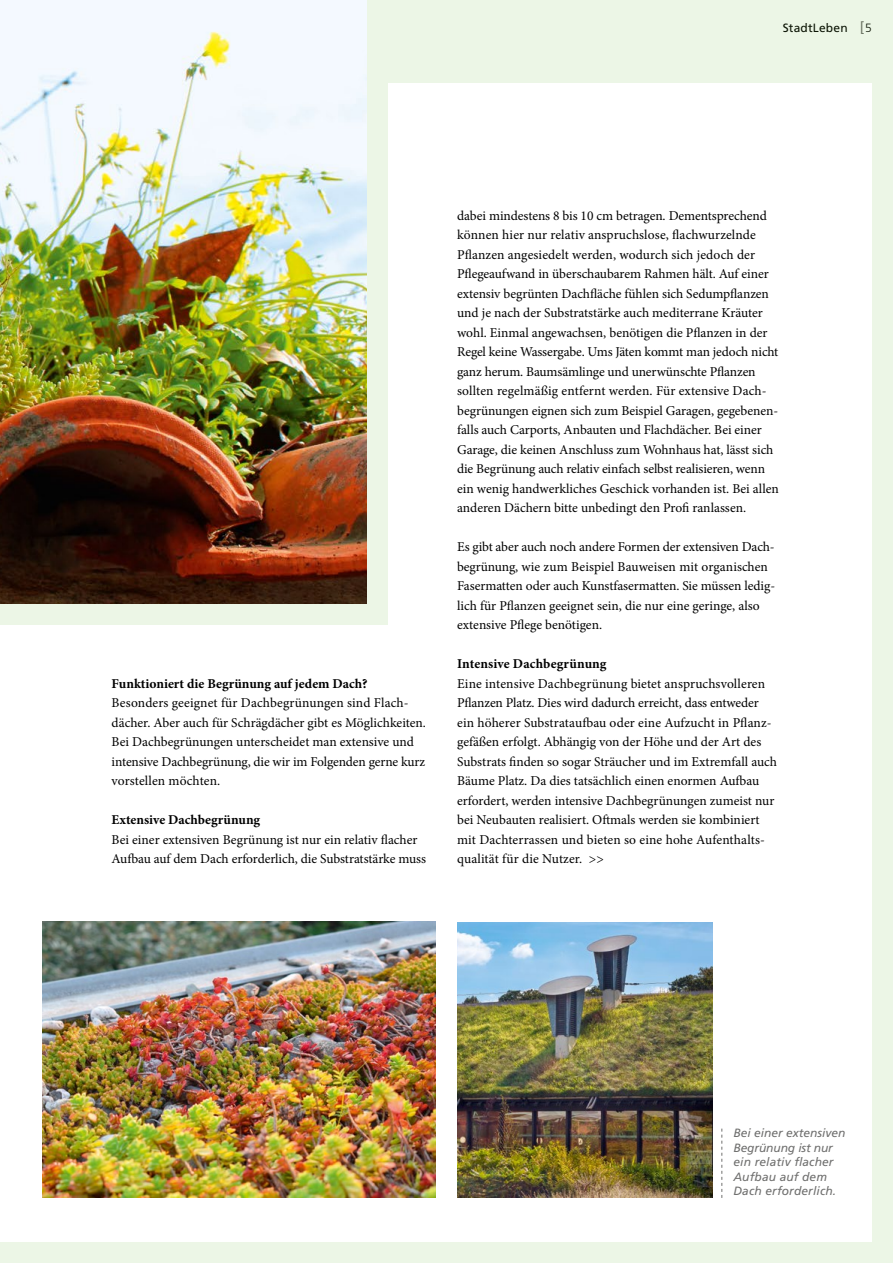
<style>
.page{position:relative;width:893px;height:1263px;background:#ecf6e6}
.page>*{position:absolute;margin:0;border:0;box-sizing:border-box;transform-origin:0 0}
.t1{font:13.5px/19.5px "Minion Pro";letter-spacing:-.005em;color:#000}
.t2{font:700 13.5px "Minion Pro";color:#000}
.t3{font:italic 12px/14.4px "Frutiger";letter-spacing:.01em;color:#6f6f6e}
.t4{font:12px "Frutiger";letter-spacing:.015em;color:#000}
.s1{font-size:14.25px;color:#6f6f6e}
.s2{font-weight:300}
</style>
<div class="page">
<img style="left:0;top:0;width:367px;height:604px">
<div style="left:0;top:625px;width:872px;height:617px;background:#fff"></div>
<div style="left:388px;top:83px;width:484px;height:761px;background:#fff"></div>
<img style="left:43px;top:922px;width:393px;height:275px">
<svg style="left:721px;top:1128px;width:1px;height:70px"></svg>
<img style="left:457px;top:922px;width:255px;height:276px">
<p class="t4" style="left:783px;top:21px;width:90px">StadtLeben <span class="s1">[</span><span class="s2">5</span></p>
<p class="t2" style="left:112px;top:674px;width:258px">Funktioniert die Begrünung auf jedem Dach?</p>
<p class="t1" style="left:112px;top:693px;width:316px">Besonders geeignet für Dachbegrünungen sind Flach&shy;dächer. Aber auch für Schrägdächer gibt es Möglichkeiten.<br>Bei Dachbegrünungen unterscheidet man extensive und intensive Dachbegrünung, die wir im Folgenden gerne kurz vorstellen möchten.</p>
<p class="t2" style="left:112px;top:810px;width:150px">Extensive Dachbegrünung</p>
<p class="t1" style="left:112px;top:830px;width:316px">Bei einer extensiven Begrünung ist nur ein relativ flacher<br>Aufbau auf dem Dach erforderlich, die Substratstärke muss</p>
<p class="t1" style="left:457px;top:206px;width:323px">dabei mindestens 8 bis 10 cm betragen. Dementsprechend können hier nur relativ anspruchslose, flachwurzelnde Pflanzen angesiedelt werden, wodurch sich jedoch der Pflegeaufwand in überschaubarem Rahmen hält. Auf einer extensiv begrünten Dachfläche fühlen sich Sedumpflanzen und je nach der Substratstärke auch mediterrane Kräuter wohl. Einmal angewachsen, benötigen die Pflanzen in der Regel keine Wassergabe. Ums Jäten kommt man jedoch nicht ganz herum. Baumsämlinge und unerwünschte Pflanzen sollten regelmäßig entfernt werden. Für extensive Dach&shy;begrünungen eignen sich zum Beispiel Garagen, gegebenen&shy;falls auch Carports, Anbauten und Flachdächer. Bei einer Garage, die keinen Anschluss zum Wohnhaus hat, lässt sich die Begrünung auch relativ einfach selbst realisieren, wenn ein wenig handwerkliches Geschick vorhanden ist. Bei allen anderen Dächern bitte unbedingt den Profi ranlassen.</p>
<p class="t1" style="left:457px;top:537px;width:318px">Es gibt aber auch noch andere Formen der extensiven Dach&shy;begrünung, wie zum Beispiel Bauweisen mit organischen Fasermatten oder auch Kunstfasermatten. Sie müssen ledig&shy;lich für Pflanzen geeignet sein, die nur eine geringe, also extensive Pflege benötigen.</p>
<p class="t2" style="left:457px;top:654px;width:151px">Intensive Dachbegrünung</p>
<p class="t1" style="left:457px;top:674px;width:321px">Eine intensive Dachbegrünung bietet anspruchsvolleren Pflanzen Platz. Dies wird dadurch erreicht, dass entweder ein höherer Substrataufbau oder eine Aufzucht in Pflanz&shy;gefäßen erfolgt. Abhängig von der Höhe und der Art des Substrats finden so sogar Sträucher und im Extremfall auch Bäume Platz. Da dies tatsächlich einen enormen Aufbau erfordert, werden intensive Dachbegrünungen zumeist nur bei Neubauten realisiert. Oftmals werden sie kombiniert mit Dachterrassen und bieten so eine hohe Aufenthalts&shy;qualität für die Nutzer. &gt;&gt;</p>
<p class="t3" style="left:733px;top:1126px;width:114px">Bei einer extensiven<br>Begrünung ist nur ein relativ flacher<br>Aufbau auf dem<br>Dach erforderlich.</p>
</div>
